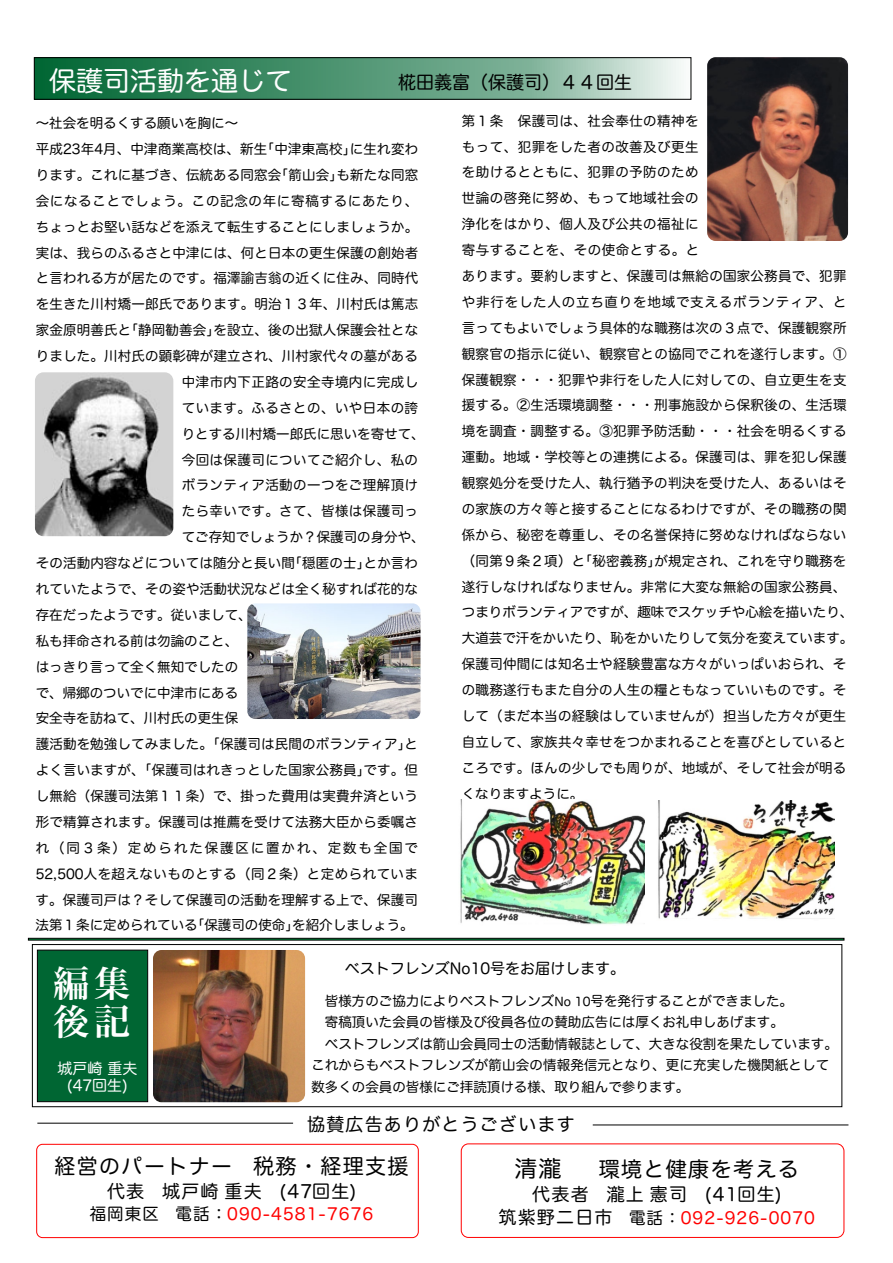
<style>
.page{position:relative;width:893px;height:1263px;background:#fff}
.page>*{position:absolute;margin:0;border:0;box-sizing:border-box;transform-origin:0 0}
.t1{font:36px/38.5px "Hira Min Pro W6";color:#fff}
.t2{font:27px "Hira Maru Pro W4";color:#fff}
.t3{font:21px "Hira Maru Pro W4";letter-spacing:.065em;color:#000}
.t4{font:18px "Hira Maru Pro W4";letter-spacing:.065em;color:#000}
.t5{font:18px "Hira Maru Pro W4";color:#000}
.t6{font:16.5px "Hira Maru Pro W4";letter-spacing:.065em;color:#f00}
.t7{font:15px "Hira Maru Pro W4";color:#000}
.t8{font:15px/16.8px "Hira Maru Pro W4";color:#fff;text-align:center}
.t9{font:13.5px/26px "Hira Maru Pro W4";letter-spacing:.01em;color:#000}
.t10{font:13.5px "Hira Maru Pro W4";letter-spacing:.03em;color:#000}
.t11{font:13.5px "Hira Maru Pro W4";letter-spacing:.035em;color:#000}
.t12{font:13.5px "Hira Maru Pro W4";letter-spacing:.05em;color:#000}
.t13{font:13.5px "Hira Maru Pro W4";letter-spacing:.14em;color:#000}
.s1{font-size:12px}
.s2{color:#000}
.s3{font-size:22.5px}
.s4{font-size:18px;color:#000}
</style>
<div class="page">
<div style="left:32px;top:944px;width:810px;height:163px;border:1px solid #000"></div>
<div style="left:36px;top:1144px;width:383px;height:94px;border:1px solid #f00;border-radius:6px"></div>
<div style="left:461px;top:1143px;width:383px;height:95px;border:1px solid #f00;border-radius:7px"></div>
<hr style="left:37px;top:1123px;width:256px;height:1px;background:#000">
<hr style="left:593px;top:1124px;width:255px;height:1px;background:#000">
<div style="left:37px;top:949px;width:112px;height:153px;background:#063"></div>
<svg style="left:36px;top:59px;width:645px;height:39px;background:#5b9c7c"></svg>
<div style="left:34px;top:57px;width:657px;height:43px;border:1px solid #000"></div>
<svg style="left:28px;top:937px;width:817px;height:4px;background:#4b6858"></svg>
<img style="left:35px;top:372px;width:138px;height:164px;border-radius:9px">
<img style="left:707px;top:57px;width:141px;height:184px;border-radius:9px">
<img style="left:460px;top:800px;width:184px;height:125px">
<img style="left:658px;top:800px;width:176px;height:119px">
<img style="left:247px;top:603px;width:173px;height:116px;border-radius:8px">
<img style="left:153px;top:950px;width:152px;height:152px;border-radius:9px">
<h2 class="t2" style="left:49px;top:67px;width:245px">保護司活動を通じて</h2>
<p class="t9" style="left:36px;top:110px;width:204px">～社会を明るくする願いを胸に～</p>
<p class="t9" style="left:36px;top:136px;width:384px">平成23年4月、中津商業高校は、新生｢中津東高校｣に生れ変わ</p>
<p class="t9" style="left:36px;top:162px;width:384px">ります。これに基づき、伝統ある同窓会｢箭山会｣も新たな同窓</p>
<p class="t12" style="left:36px;top:194px;width:384px">会になることでしょう。この記念の年に寄稿するにあたり、</p>
<p class="t9" style="left:36px;top:213px;width:384px">ちょっとお堅い話などを添えて転生することにしましょうか。</p>
<p class="t9" style="left:36px;top:239px;width:384px">実は、我らのふるさと中津には、何と日本の更生保護の創始者</p>
<p class="t9" style="left:36px;top:265px;width:384px">と言われる方が居たのです。福澤諭吉翁の近くに住み、同時代</p>
<p class="t9" style="left:36px;top:291px;width:384px">を生きた川村矯一郎氏であります。明治１３年、川村氏は篤志</p>
<p class="t9" style="left:36px;top:317px;width:384px">家金原明善氏と｢静岡勧善会｣を設立、後の出獄人保護会社とな</p>
<p class="t9" style="left:36px;top:343px;width:384px">りました。川村氏の顕彰碑が建立され、川村家代々の墓がある</p>
<p class="t10" style="left:182px;top:375px;width:238px">中津市内下正路の安全寺境内に完成し</p>
<p class="t10" style="left:182px;top:401px;width:238px">ています。ふるさとの、いや日本の誇</p>
<p class="t9" style="left:182px;top:421px;width:244px">りとする川村矯一郎氏に思いを寄せて、</p>
<p class="t10" style="left:182px;top:453px;width:238px">今回は保護司についてご紹介し、私の</p>
<p class="t10" style="left:182px;top:479px;width:238px">ボランティア活動の一つをご理解頂け</p>
<p class="t10" style="left:182px;top:504px;width:238px">たら幸いです。さて、皆様は保護司っ</p>
<p class="t9" style="left:182px;top:524px;width:244px">てご存知でしょうか？保護司の身分や、</p>
<p class="t9" style="left:36px;top:550px;width:384px">その活動内容などについては随分と長い間｢穏匿の士｣とか言わ</p>
<p class="t9" style="left:36px;top:576px;width:384px">れていたようで、その姿や活動状況などは全く秘すれば花的な</p>
<p class="t9" style="left:36px;top:602px;width:217px">存在だったようです。従いまして、</p>
<p class="t9" style="left:36px;top:628px;width:204px">私も拝命される前は勿論のこと、</p>
<p class="t9" style="left:36px;top:653px;width:204px">はっきり言って全く無知でしたの</p>
<p class="t9" style="left:36px;top:679px;width:204px">で、帰郷のついでに中津市にある</p>
<p class="t9" style="left:36px;top:705px;width:204px">安全寺を訪ねて、川村氏の更生保</p>
<p class="t9" style="left:36px;top:731px;width:384px">護活動を勉強してみました。｢保護司は民間のボランティア｣と</p>
<p class="t9" style="left:36px;top:757px;width:384px">よく言いますが、｢保護司はれきっとした国家公務員｣です。但</p>
<p class="t9" style="left:36px;top:783px;width:384px">し無給（保護司法第１１条）で、掛った費用は実費弁済という</p>
<p class="t9" style="left:36px;top:809px;width:384px">形で精算されます。保護司は推薦を受けて法務大臣から委嘱さ</p>
<p class="t13" style="left:36px;top:841px;width:384px">れ（同３条）定められた保護区に置かれ、定数も全国で</p>
<p class="t11" style="left:36px;top:867px;width:384px">52,500人を超えないものとする（同２条）と定められていま</p>
<p class="t9" style="left:36px;top:886px;width:384px">す。保護司戸は？そして保護司の活動を理解する上で、保護司</p>
<p class="t9" style="left:36px;top:912px;width:379px">法第１条に定められている｢保護司の使命｣を紹介しましょう。</p>
<h3 class="t5" style="left:398px;top:73px;width:235px">椛田義富（保護司）４４回生</h3>
<p class="t9" style="left:462px;top:108px;width:393px">第１条 保護司は、社会奉仕の精神を<br>もって、犯罪をした者の改善及び更生<br>を助けるとともに、犯罪の予防のため<br>世論の啓発に努め、もって地域社会の<br>浄化をはかり、個人及び公共の福祉に<br>寄与することを、その使命とする。と<br>あります。要約しますと、保護司は無給の国家公務員で、犯罪や非行をした人の立ち直りを地域で支えるボランティア、と言ってもよいでしょう具体的な職務は次の３点で、保護観察所観察官の指示に従い、観察官との協同でこれを遂行します。①保護観察・・・犯罪や非行をした人に対しての、自立更生を支援する。②生活環境調整・・・刑事施設から保釈後の、生活環境を調査・調整する。③犯罪予防活動・・・社会を明るくする運動。地域・学校等との連携による。保護司は、罪を犯し保護観察処分を受けた人、執行猶予の判決を受けた人、あるいはその家族の方々等と接することになるわけですが、その職務の関係から、秘密を尊重し、その名誉保持に努めなければならない（同第９条２項）と｢秘密義務｣が規定され、これを守り職務を遂行しなければなりません。非常に大変な無給の国家公務員、つまりボランティアですが、趣味でスケッチや心絵を描いたり、大道芸で汗をかいたり、恥をかいたりして気分を変えています。保護司仲間には知名士や経験豊富な方々がいっぱいおられ、その職務遂行もまた自分の人生の糧ともなっていいものです。そして（まだ本当の経験はしていませんが）担当した方々が更生自立して、家族共々幸せをつかまれることを喜びとしているところです。ほんの少しでも周りが、地域が、そして社会が明るくなりますように。</p>
<h1 class="t1" style="left:54px;top:963px;width:78px">編集後記</h1>
<p class="t8" style="left:57px;top:1060px;width:81px">城戸崎重夫(47回生)</p>
<p class="t7" style="left:345px;top:960px;width:282px">ベストフレンズNo10号をお届けします。</p>
<p class="t9" style="left:311px;top:990px;width:528px;line-height:21.6px">　皆様方のご協力によりベストフレンズ<span class="s1">No 10</span>号を発行することができました。<br>　寄稿頂いた会員の皆様及び役員各位の賛助広告には厚くお礼申しあげます。<br>　ベストフレンズは箭山会員同士の活動情報誌として、大きな役割を果たしています。これからもベストフレンズが箭山会の情報発信元となり、更に充実した機関紙として数多くの会員の皆様にご拝読頂ける様、取り組んで参ります。</p>
<h3 class="t4" style="left:307px;top:1115px;width:269px">協賛広告ありがとうございます</h3>
<h3 class="t3" style="left:54px;top:1156px;width:356px">経営のパートナー　税務・経理支援</h3>
<h3 class="t4" style="left:107px;top:1182px;width:251px">代表　城戸崎重夫　(47回生)</h3>
<p class="t6" style="left:90px;top:1205px;width:285px"><span class="s2">福岡東区　電話：</span>090-4581-7676</p>
<h3 class="t3" style="left:515px;top:1158px;width:286px"><span class="s3">清瀧　</span> 環境と健康を考える</h3>
<h3 class="t4" style="left:532px;top:1185px;width:251px">代表者　瀧上憲司　(41回生)</h3>
<p class="t6" style="left:499px;top:1209px;width:318px"><span class="s4">筑紫野二日市</span><span class="s2">　電話：</span>092-926-0070</p>
</div>
